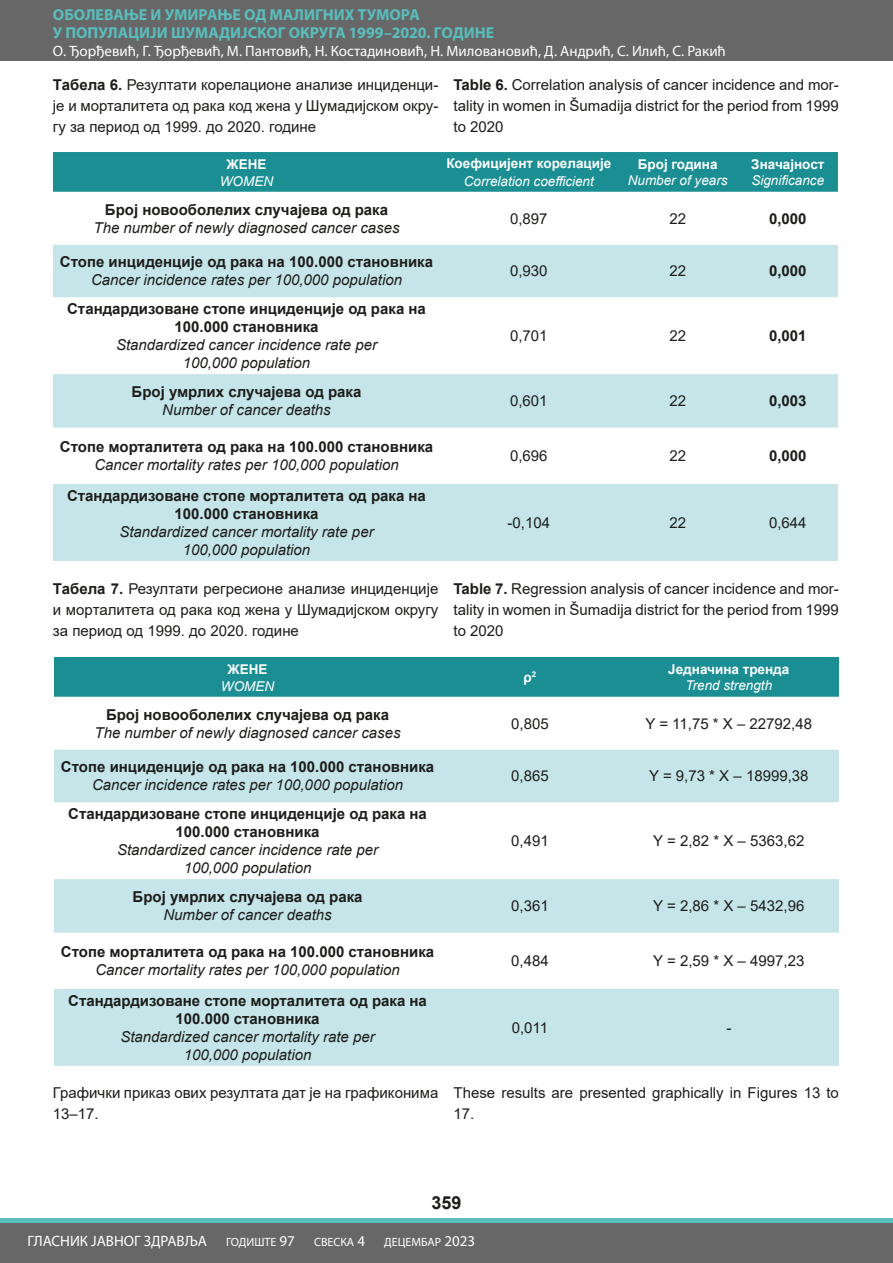
<style>
.page{position:relative;width:893px;height:1263px;background:#fff}
.page>*{position:absolute;margin:0;border:0;box-sizing:border-box;transform-origin:0 0}
.t1{font:700 18px "Arial";color:#1d1d1b}
.t2{font:700 15.9px "Myriad Pro";color:#59bebd}
.t3{font:15px/21px "Arial";color:#1d1d1b;text-align:justify}
.t4{font:700 15px/18px "Arial";color:#1d1d1b;text-align:center}
.t5{font:italic 15px "Arial";color:#1d1d1b}
.t6{font:15px "Myriad Pro";color:#fff}
.t7{font:italic 13.5px "Arial";color:#fff}
.t8{font:700 13.5px "Arial";color:#fff}
.t9{font:12px "Myriad Pro";color:#fff}
.s1{font-weight:700}
.s2{font-size:15px}
</style>
<div class="page">
<div style="left:0;top:1219px;width:893px;height:44px;background:#676767"></div>
<hr style="left:0;top:1219px;width:893px;height:4px;background:#5abebe">
<div style="left:0;top:0;width:893px;height:61px;background:#676767"></div>
<div style="left:53px;top:152px;width:785px;height:40px;background:#1a8e92"></div>
<svg style="left:53px;top:245px;width:785px;height:316px;fill:#c5e5e9"></svg>
<div style="left:54px;top:657px;width:785px;height:40px;background:#1a8e92"></div>
<svg style="left:54px;top:750px;width:785px;height:316px;fill:#c5e5e9"></svg>
<p class="t2" style="left:53px;top:5px;width:368px">ОБОЛЕВАЊЕ И УМИРАЊЕ ОД МАЛИГНИХ ТУМОРА</p>
<p class="t2" style="left:53px;top:23px;width:443px">У ПОПУЛАЦИЈИ ШУМАДИЈСКОГ ОКРУГА 1999–2020. ГОДИНЕ</p>
<p class="t6" style="left:53px;top:42px;width:674px">О. Ђорђевић, Г. Ђорђевић, М. Пантовић, Н. Костадиновић, Н. Миловановић, Д. Андрић, С. Илић, С. Ракић</p>
<p class="t3" style="left:53px;top:74px;width:387px"><span class="s1">Табела 6.</span> Резултати корелационе анализе инциденци&shy;је и морталитета од рака код жена у Шумадијском окру&shy;гу за период од 1999. до 2020. године</p>
<p class="t8" style="left:227px;top:154px;width:41px">ЖЕНЕ</p>
<p class="t7" style="left:220px;top:172px;width:55px">WOMEN</p>
<p class="t4" style="left:105px;top:201px;width:285px">Број новооболелих случајева од рака</p>
<p class="t5" style="left:94px;top:218px;width:307px">The number of newly diagnosed cancer cases</p>
<p class="t4" style="left:60px;top:253px;width:375px">Стопе инциденције од рака на 100.000 становника</p>
<p class="t5" style="left:91px;top:270px;width:312px">Cancer incidence rates per 100,000 population</p>
<p class="t4" style="left:67px;top:300px;width:360px">Стандардизоване стопе инциденције од рака на<br>100.000 становника</p>
<p class="t5" style="left:116px;top:335px;width:262px">Standardized cancer incidence rate per</p>
<p class="t5" style="left:183px;top:353px;width:129px">100,000 population</p>
<p class="t4" style="left:132px;top:383px;width:231px">Број умрлих случајева од рака</p>
<p class="t5" style="left:162px;top:400px;width:170px">Number of cancer deaths</p>
<p class="t3" style="left:454px;top:74px;width:387px"><span class="s1">Table 6.</span> Correlation analysis of cancer incidence and mor&shy;tality in women in Šumadija district for the period from 1999 to 2020</p>
<p class="t8" style="left:446px;top:154px;width:167px">Коефицијент корелације</p>
<p class="t7" style="left:464px;top:172px;width:132px">Correlation coefficient</p>
<p class="t8" style="left:638px;top:154px;width:81px">Број година</p>
<p class="t7" style="left:628px;top:171px;width:101px">Number of years</p>
<p class="t8" style="left:751px;top:154px;width:75px">Значајност</p>
<p class="t7" style="left:751px;top:171px;width:74px">Significance</p>
<p class="t3" style="left:510px;top:208px;width:39px">0,897</p>
<p class="t3" style="left:669px;top:208px;width:18px">22</p>
<p class="t4" style="left:769px;top:210px;width:39px">0,000</p>
<p class="t3" style="left:510px;top:261px;width:39px">0,930</p>
<p class="t3" style="left:669px;top:261px;width:18px">22</p>
<p class="t4" style="left:769px;top:262px;width:39px">0,000</p>
<p class="t3" style="left:510px;top:325px;width:39px">0,701</p>
<p class="t3" style="left:669px;top:325px;width:18px">22</p>
<p class="t4" style="left:769px;top:327px;width:39px">0,001</p>
<p class="t3" style="left:510px;top:390px;width:39px">0,601</p>
<p class="t3" style="left:669px;top:390px;width:18px">22</p>
<p class="t4" style="left:769px;top:392px;width:39px">0,003</p>
<p class="t4" style="left:60px;top:438px;width:375px">Стопе морталитета од рака на 100.000 становника</p>
<p class="t5" style="left:94px;top:455px;width:306px">Cancer mortality rates per 100,000 population</p>
<p class="t4" style="left:67px;top:487px;width:360px">Стандардизоване стопе морталитета од рака на<br>100.000 становника</p>
<p class="t5" style="left:119px;top:522px;width:256px">Standardized cancer mortality rate per</p>
<p class="t5" style="left:183px;top:540px;width:129px">100,000 population</p>
<p class="t3" style="left:53px;top:578px;width:387px"><span class="s1">Табела 7.</span> Резултати регресионе анализе инциденције и морталитета од рака код жена у Шумадијском округу за период од 1999. до 2020. године</p>
<p class="t8" style="left:228px;top:659px;width:41px">ЖЕНЕ</p>
<p class="t7" style="left:221px;top:677px;width:55px">WOMEN</p>
<p class="t4" style="left:106px;top:706px;width:285px">Број новооболелих случајева од рака</p>
<p class="t5" style="left:95px;top:723px;width:307px">The number of newly diagnosed cancer cases</p>
<p class="t4" style="left:61px;top:758px;width:375px">Стопе инциденције од рака на 100.000 становника</p>
<p class="t5" style="left:92px;top:775px;width:312px">Cancer incidence rates per 100,000 population</p>
<p class="t4" style="left:68px;top:805px;width:360px">Стандардизоване стопе инциденције од рака на<br>100.000 становника</p>
<p class="t5" style="left:117px;top:840px;width:262px">Standardized cancer incidence rate per</p>
<p class="t5" style="left:184px;top:858px;width:129px">100,000 population</p>
<p class="t4" style="left:133px;top:888px;width:231px">Број умрлих случајева од рака</p>
<p class="t5" style="left:163px;top:905px;width:170px">Number of cancer deaths</p>
<p class="t4" style="left:61px;top:943px;width:375px">Стопе морталитета од рака на 100.000 становника</p>
<p class="t5" style="left:95px;top:960px;width:306px">Cancer mortality rates per 100,000 population</p>
<p class="t4" style="left:68px;top:992px;width:360px">Стандардизоване стопе морталитета од рака на<br>100.000 становника</p>
<p class="t5" style="left:120px;top:1027px;width:256px">Standardized cancer mortality rate per</p>
<p class="t5" style="left:184px;top:1045px;width:129px">100,000 population</p>
<p class="t3" style="left:53px;top:1082px;width:387px">Графички приказ ових резултата дат је на графиконима<br>13–17.</p>
<p class="t3" style="left:510px;top:445px;width:39px">0,696</p>
<p class="t3" style="left:669px;top:445px;width:18px">22</p>
<p class="t4" style="left:769px;top:447px;width:39px">0,000</p>
<p class="t3" style="left:508px;top:512px;width:44px">-0,104</p>
<p class="t3" style="left:669px;top:512px;width:18px">22</p>
<p class="t3" style="left:769px;top:512px;width:39px">0,644</p>
<p class="t3" style="left:454px;top:578px;width:387px"><span class="s1">Table 7.</span> Regression analysis of cancer incidence and mor&shy;tality in women in Šumadija district for the period from 1999 to 2020</p>
<p class="t8" style="left:524px;top:668px;width:14px">ρ<sup>2</sup></p>
<p class="t8" style="left:668px;top:659px;width:123px">Једначина тренда</p>
<p class="t7" style="left:685px;top:676px;width:88px">Trend strength</p>
<p class="t3" style="left:511px;top:713px;width:39px">0,805</p>
<p class="t3" style="left:645px;top:713px;width:168px">Y = 11,75 * X – 22792,48</p>
<p class="t3" style="left:511px;top:765px;width:39px">0,865</p>
<p class="t3" style="left:649px;top:765px;width:161px">Y = 9,73 * X – 18999,38</p>
<p class="t3" style="left:511px;top:830px;width:39px">0,491</p>
<p class="t3" style="left:653px;top:830px;width:153px">Y = 2,82 * X – 5363,62</p>
<p class="t3" style="left:511px;top:895px;width:39px">0,361</p>
<p class="t3" style="left:653px;top:895px;width:153px">Y = 2,86 * X – 5432,96</p>
<p class="t3" style="left:511px;top:950px;width:39px">0,484</p>
<p class="t3" style="left:653px;top:950px;width:153px">Y = 2,59 * X – 4997,23</p>
<p class="t3" style="left:512px;top:1017px;width:38px">0,011</p>
<p class="t3" style="left:726px;top:1017px;width:6px">-</p>
<p class="t3" style="left:454px;top:1082px;width:387px">These results are presented graphically in Figures 13 to<br>17.</p>
<p class="t1" style="left:431px;top:1190px;width:32px">359</p>
<p class="t6" style="left:28px;top:1232px;width:181px">ГЛАСНИК ЈАВНОГ ЗДРАВЉА</p>
<p class="t9" style="left:226px;top:1235px;width:70px">ГОДИШТЕ <span class="s2">97</span></p>
<p class="t9" style="left:314px;top:1235px;width:53px">СВЕСКА <span class="s2">4</span></p>
<p class="t9" style="left:384px;top:1235px;width:92px">ДЕЦЕМБАР <span class="s2">2023</span></p>
</div>
